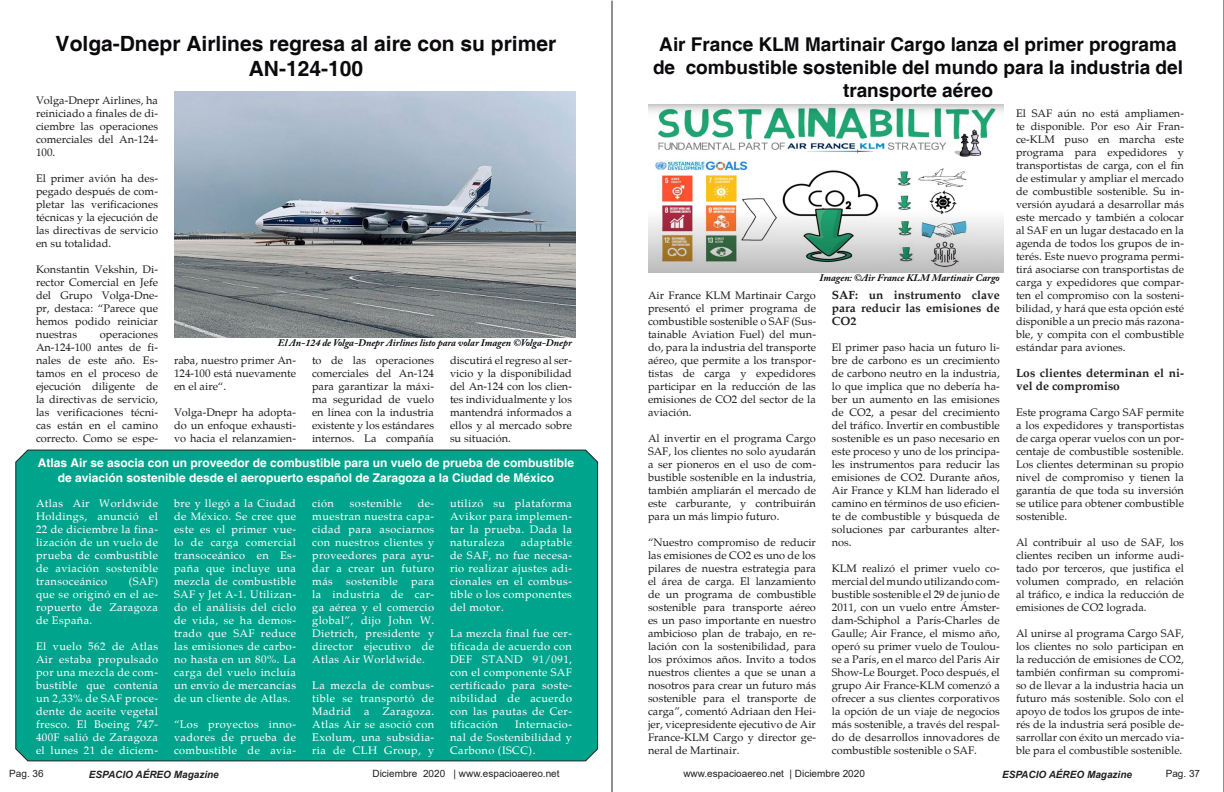
<style>
.page{position:relative;width:1224px;height:792px;background:#fff}
.page>*{position:absolute;margin:0;border:0;box-sizing:border-box;transform-origin:0 0}
.Titulo_con_Helvetica{font:700 21px/25.2px "Helvetica";color:#0b090c;text-align:center}
.Titulo_con_Helvetica-2{font:700 19px/22.8px "Helvetica";color:#0b090c;text-align:center}
.Titulo_con_Helvetica-3{font:700 12px/14.4px "Helvetica";color:#fff;text-align:center}
.Cuerpo_de_texto{font:700 12px/13px "Palatino";color:#231f20;text-align:justify}
.Cuerpo_de_texto-2{font:11px/13px "Palatino";color:#231f20;text-align:justify}
.Texto_general{font:11px/13px "Palatino";letter-spacing:.035em;color:#fff;text-align:justify}
.Texto_general-2{font:11px/13px "Palatino";color:#231f20;text-align:justify}
.Pie_de_foto_negro{font:italic 700 10px "Adobe Caslon Pro";color:#0b090c}
.t1{font:10px "Arial";color:#231f20}
.t2{font:italic 700 10px "Arial";color:#231f20}
</style>
<div class="page">
<div style="left:15px;top:449px;width:584px;height:313px;background:#00a48d"></div>
<hr style="left:612px;top:1px;width:1px;height:791px;background:#231f20">
<img style="left:174px;top:91px;width:402px;height:247px">
<hr style="left:1223px;top:0;width:1px;height:792px;background:#231f20">
<img style="left:648px;top:104px;width:356px;height:169px">
<p class="Titulo_con_Helvetica" style="left:56px;top:32px;width:502px">Volga-Dnepr Airlines regresa al aire con su primer<br>AN-124-100</p>
<p class="Texto_general-2" style="left:36px;top:93px;width:124px">Volga-Dnepr Airlines, ha reiniciado a finales de di&shy;ciembre las operaciones comerciales del An-124- 100.</p>
<p class="Texto_general-2" style="left:36px;top:171px;width:124px">El primer avión ha des&shy;pegado después de com&shy;pletar las verificaciones técnicas y la ejecución de las directivas de servicio en su totalidad.</p>
<p class="Texto_general-2" style="left:36px;top:262px;width:124px">Konstantin Vekshin, Di&shy;rector Comercial en Jefe del Grupo Volga-Dne&shy;pr, destaca: “Parece que hemos podido reiniciar nuestras</p>
<p class="Texto_general-2" style="left:36px;top:327px;width:124px;text-indent:64px">operaciones An-124-100 antes de fi&shy;nales de este año. Es&shy;tamos en el proceso de ejecución diligente de la directivas de servicio, las verificaciones técni&shy;cas están en el camino correcto. Como se espe-</p>
<p class="Pie_de_foto_negro" style="left:278px;top:337px;width:296px">El An-124 de Volga-Dnepr Airlines listo para volar Imagen ©Volga-Dnepr</p>
<p class="Texto_general-2" style="left:174px;top:353px;width:124px">raba, nuestro primer An-124-100 está nuevamente en el aire“.</p>
<p class="Texto_general-2" style="left:174px;top:405px;width:123px">Volga-Dnepr ha adopta&shy;do un enfoque exhausti&shy;vo hacia el relanzamien-</p>
<p class="Texto_general-2" style="left:312px;top:353px;width:124px">to de las operaciones comerciales del An-124 para garantizar la máxi&shy;ma seguridad de vuelo en línea con la industria existente y los estándares internos. La compañía</p>
<p class="Texto_general-2" style="left:450px;top:353px;width:124px">discutirá el regreso al ser&shy;vicio y la disponibilidad del An-124 con los clien&shy;tes individualmente y los mantendrá informados a ellos y al mercado sobre su situación.</p>
<p class="Titulo_con_Helvetica-3" style="left:38px;top:456px;width:538px">Atlas Air se asocia con un proveedor de combustible para un vuelo de prueba de combustible de aviación sostenible desde el aeropuerto español de Zaragoza a la Ciudad de México</p>
<p class="Texto_general" style="left:36px;top:496px;width:124px">Atlas Air Worldwide Holdings, anunció el 22 de diciembre la fina&shy;lización de un vuelo de prueba de combustible de aviación sostenible transoceánico</p>
<p class="Texto_general" style="left:450px;top:496px;width:124px">utilizó su plataforma Avikor para implemen&shy;tar la prueba. Dada la naturaleza</p>
<p class="Texto_general" style="left:174px;top:496px;width:124px">bre y llegó a la Ciudad de México. Se cree que este es el primer vue&shy;lo de carga comercial transoceánico en Es&shy;paña que incluye una mezcla de combustible SAF y Jet A-1. Utilizan&shy;do el análisis del ciclo de vida, se ha demos&shy;trado que SAF reduce las emisiones de carbo&shy;no hasta en un 80%. La carga del vuelo incluía un envío de mercancías de un cliente de Atlas.</p>
<p class="Texto_general" style="left:174px;top:717px;width:124px">“Los proyectos inno&shy;vadores de prueba de combustible de avia-</p>
<p class="Texto_general" style="left:312px;top:496px;width:124px;text-indent:106px">de&shy;muestran nuestra capa&shy;cidad para asociarnos con nuestros clientes y proveedores para ayu&shy;dar a crear un futuro más sostenible para la industria de car&shy;ga aérea y el comercio global”, dijo John W.<br>Dietrich, presidente y director ejecutivo de Atlas Air Worldwide.</p>
<p class="Texto_general" style="left:312px;top:678px;width:124px">La mezcla de combus&shy;tible se transportó de Madrid a Zaragoza.<br>Atlas Air se asoció con Exolum, una subsidia&shy;ria de CLH Group, y</p>
<p class="Texto_general" style="left:312px;top:496px;width:23px">ción</p>
<p class="Texto_general" style="left:350px;top:496px;width:53px">sostenible</p>
<p class="Texto_general" style="left:450px;top:535px;width:123px;text-indent:71px">adaptable de SAF, no fue necesa&shy;rio realizar ajustes adi&shy;cionales en el combus&shy;tible o los componentes del motor.</p>
<p class="Texto_general" style="left:450px;top:626px;width:124px">La mezcla final fue cer&shy;tificada de acuerdo con DEF STAND 91/091, con el componente SAF certificado para soste&shy;nibilidad de acuerdo con las pautas de Cer&shy;tificación</p>
<p class="Texto_general" style="left:36px;top:574px;width:124px;text-indent:93px">(SAF) que se originó en el ae&shy;ropuerto de Zaragoza de España.</p>
<p class="Texto_general" style="left:36px;top:639px;width:124px">El vuelo 562 de Atlas Air estaba propulsado por una mezcla de com&shy;bustible que contenía un 2,33% de SAF proce&shy;dente de aceite vegetal fresco. El Boeing 747- 400F salió de Zaragoza el lunes 21 de diciem-</p>
<p class="Texto_general" style="left:450px;top:717px;width:124px;text-indent:65px">Internacio&shy;nal de Sostenibilidad y Carbono (ISCC).</p>
<p class="Titulo_con_Helvetica-2" style="left:653px;top:34px;width:532px">Air France KLM Martinair Cargo lanza el primer programa de combustible sostenible del mundo para la industria del transporte aéreo</p>
<p class="Cuerpo_de_texto-2" style="left:1016px;top:106px;width:170px">El SAF aún no está ampliamen&shy;te disponible. Por eso Air Fran&shy;ce-KLM puso en marcha este programa para expedidores y transportistas de carga, con el fin de estimular y ampliar el mercado de combustible sostenible. Su in&shy;versión ayudará a desarrollar más este mercado y también a colocar al SAF en un lugar destacado en la agenda de todos los grupos de in&shy;terés. Este nuevo programa permi&shy;tirá asociarse con transportistas de carga y expedidores que compar&shy;ten el compromiso con la sosteni&shy;bilidad, y hará que esta opción esté disponible a un precio más razona&shy;ble, y compita con el combustible estándar para aviones.</p>
<p class="Cuerpo_de_texto" style="left:1016px;top:367px;width:169px">Los clientes determinan el ni&shy;vel de compromiso</p>
<p class="Cuerpo_de_texto-2" style="left:1016px;top:405px;width:170px">Este programa Cargo SAF permite a los expedidores y transportistas de carga operar vuelos con un por&shy;centaje de combustible sostenible.<br>Los clientes determinan su propio nivel de compromiso y tienen la garantía de que toda su inversión se utilice para obtener combustible sostenible.</p>
<p class="Cuerpo_de_texto-2" style="left:1016px;top:535px;width:170px">Al contribuir al uso de SAF, los clientes reciben un informe audi&shy;tado por terceros, que justifica el volumen comprado, en relación al tráfico, e indica la reducción de emisiones de CO2 lograda.</p>
<p class="Cuerpo_de_texto-2" style="left:1016px;top:626px;width:170px">Al unirse al programa Cargo SAF, los clientes no solo participan en la reducción de emisiones de CO2, también confirman su compromi&shy;so de llevar a la industria hacia un futuro más sostenible. Solo con el apoyo de todos los grupos de inte&shy;rés de la industria será posible de&shy;sarrollar con éxito un mercado via&shy;ble para el combustible sostenible.</p>
<p class="Pie_de_foto_negro" style="left:820px;top:272px;width:182px">Imagen: ©Air France KLM Martinair Cargo</p>
<p class="Cuerpo_de_texto" style="left:832px;top:289px;width:169px">SAF: un instrumento clave para reducir las emisiones de CO2</p>
<p class="Cuerpo_de_texto-2" style="left:832px;top:340px;width:170px">El primer paso hacia un futuro li&shy;bre de carbono es un crecimiento de carbono neutro en la industria, lo que implica que no debería ha&shy;ber un aumento en las emisiones de CO2, a pesar del crecimiento del tráfico. Invertir en combustible sostenible es un paso necesario en este proceso y uno de los principa&shy;les instrumentos para reducir las emisiones de CO2. Durante años, Air France y KLM han liderado el camino en términos de uso eficien&shy;te de combustible y búsqueda de soluciones par carburantes alter&shy;nos.</p>
<p class="Cuerpo_de_texto-2" style="left:832px;top:561px;width:170px">KLM realizó el primer vuelo co&shy;mercial del mundo utilizando com&shy;bustible sostenible el 29 de junio de 2011, con un vuelo entre Ámster&shy;dam-Schiphol a París-Charles de Gaulle; Air France, el mismo año, operó su primer vuelo de Toulou&shy;se a París, en el marco del Paris Air Show-Le Bourget. Poco después, el grupo Air France-KLM comenzó a ofrecer a sus clientes corporativos la opción de un viaje de negocios más sostenible, a través del respal&shy;do de desarrollos innovadores de combustible sostenible o SAF.</p>
<p class="Cuerpo_de_texto-2" style="left:648px;top:288px;width:170px">Air France KLM Martinair Cargo presentó el primer programa de combustible sostenible o SAF (Sus&shy;tainable Aviation Fuel) del mun&shy;do, para la industria del transporte aéreo, que permite a los transpor&shy;tistas de carga y expedidores participar en la reducción de las emisiones de CO2 del sector de la aviación.</p>
<p class="Cuerpo_de_texto-2" style="left:648px;top:431px;width:170px">Al invertir en el programa Cargo SAF, los clientes no solo ayudarán a ser pioneros en el uso de com&shy;bustible sostenible en la industria, también ampliarán el mercado de este carburante, y contribuirán para un más limpio futuro.</p>
<p class="Cuerpo_de_texto-2" style="left:648px;top:535px;width:170px">“Nuestro compromiso de reducir las emisiones de CO2 es uno de los pilares de nuestra estrategia para el área de carga. El lanzamiento de un programa de combustible sostenible para transporte aéreo es un paso importante en nuestro ambicioso plan de trabajo, en re&shy;lación con la sostenibilidad, para los próximos años. Invito a todos nuestros clientes a que se unan a nosotros para crear un futuro más sostenible para el transporte de carga”, comentó Adriaan den Hei&shy;jer, vicepresidente ejecutivo de Air France-KLM Cargo y director ge&shy;neral de Martinair.</p>
<p class="t1" style="left:9px;top:767px;width:36px">Pag. 36</p>
<p class="t2" style="left:89px;top:767px;width:132px">ESPACIO AÉREO Magazine</p>
<p class="t1" style="left:372px;top:767px;width:189px">Diciembre 2020 | www.espacioaereo.net</p>
<p class="t1" style="left:683px;top:767px;width:183px">www.espacioaereo.net | Diciembre 2020</p>
<p class="t2" style="left:1002px;top:767px;width:132px">ESPACIO AÉREO Magazine</p>
<p class="t1" style="left:1166px;top:767px;width:36px">Pag. 37</p>
</div>
